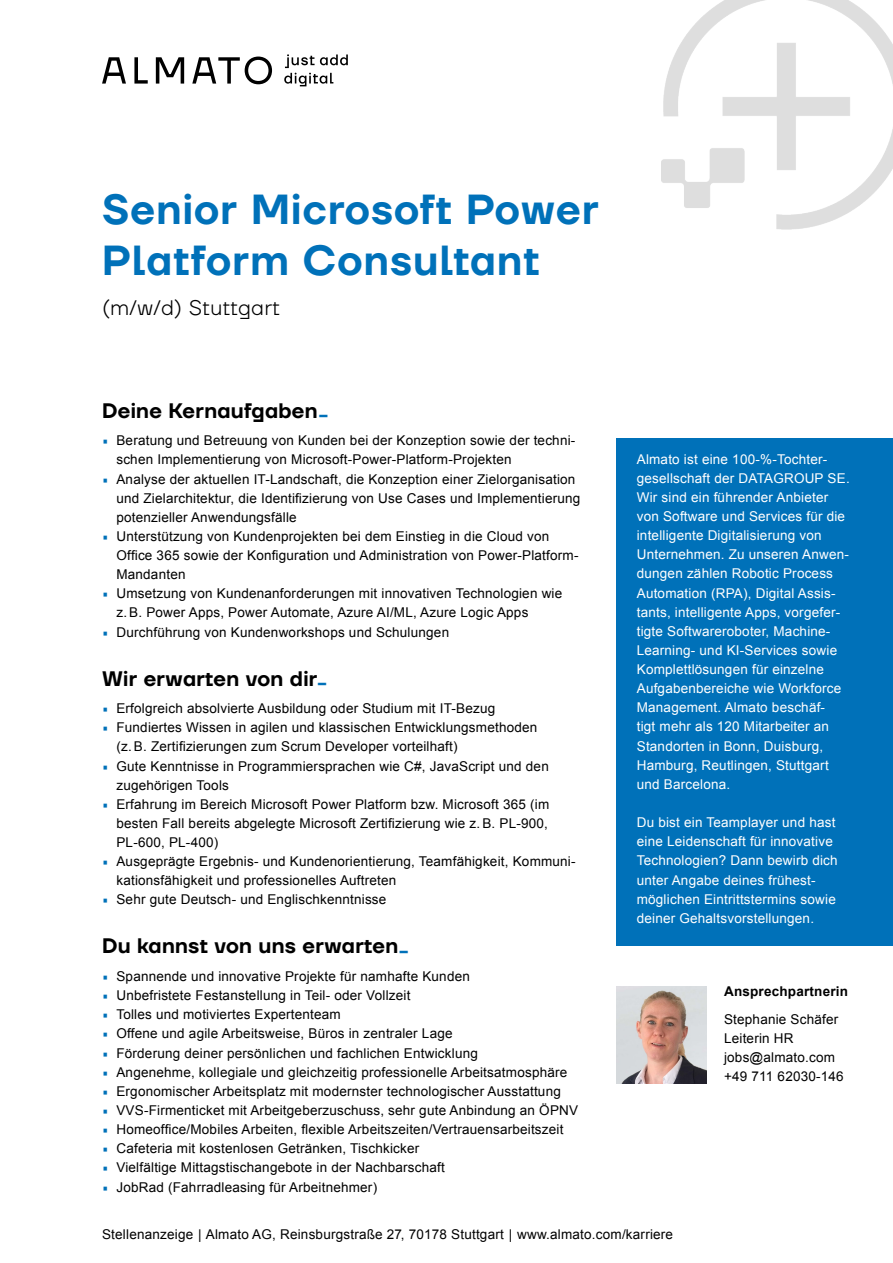
<style>
.page{position:relative;width:893px;height:1263px;background:#fff}
.page>*{position:absolute;margin:0;border:0;box-sizing:border-box;transform-origin:0 0}
.t1{font:600 42px/51px "TT Firs Neue";letter-spacing:.03em;color:#0071b9}
.t2{font:600 21px "TT Firs Neue";letter-spacing:.015em;color:#000}
.t3{font:300 21px "TT Firs Neue";letter-spacing:.015em;color:#000}
.t4{font:13.5px/19.2px "Arial";letter-spacing:.015em;color:#000}
.t5{font:13.5px/19.2px "Arial";letter-spacing:.015em;color:#fff}
.t6{font:700 13.5px "Arial";letter-spacing:.015em;color:#000}
.s1{font-family:"Titillium";font-weight:300;color:#0071b9}
</style>
<div class="page">
<svg style="left:102px;top:54px;width:246px;height:32px"></svg>
<div style="left:617px;top:439px;width:276px;height:507px;background:#0071b9"></div>
<img style="left:617px;top:986px;width:90px;height:97px">
<img style="left:662px;top:0;width:231px;height:230px">
<h1 class="t1" style="left:102px;top:184px;width:498px">Senior Microsoft Power<br>Platform Consultant</h1>
<h2 class="t3" style="left:102px;top:294px;width:179px">(m/w/d) Stuttgart</h2>
<h2 class="t2" style="left:102px;top:396px;width:227px">Deine Kernaufgaben<sup>_</sup></h2>
<p class="t4" style="left:116px;top:431px;width:460px;text-indent:-14px"><span class="s1">•</span> Beratung und Betreuung von Kunden bei der Konzeption sowie der techni&shy;schen Implementierung von Microsoft-Power-Platform-Projekten</p>
<p class="t4" style="left:116px;top:469px;width:466px;text-indent:-14px"><span class="s1">•</span> Analyse der aktuellen IT-Landschaft, die Konzeption einer Zielorganisation und Zielarchitektur, die Identifizierung von Use Cases und Implementierung potenzieller Anwendungsfälle</p>
<p class="t4" style="left:116px;top:527px;width:464px;text-indent:-14px"><span class="s1">•</span> Unterstützung von Kundenprojekten bei dem Einstieg in die Cloud von<br>Office 365 sowie der Konfiguration und Administration von Power-Platform-<br>Mandanten</p>
<p class="t4" style="left:116px;top:584px;width:447px;text-indent:-14px"><span class="s1">•</span> Umsetzung von Kundenanforderungen mit innovativen Technologien wie z.B. Power Apps, Power Automate, Azure AI/ML, Azure Logic Apps</p>
<p class="t4" style="left:102px;top:622px;width:349px"><span class="s1">•</span> Durchführung von Kundenworkshops und Schulungen</p>
<h2 class="t2" style="left:102px;top:664px;width:225px">Wir erwarten von dir<sup>_</sup></h2>
<p class="t4" style="left:102px;top:699px;width:395px"><span class="s1">•</span> Erfolgreich absolvierte Ausbildung oder Studium mit IT-Bezug</p>
<p class="t4" style="left:116px;top:718px;width:422px;text-indent:-14px"><span class="s1">•</span> Fundiertes Wissen in agilen und klassischen Entwicklungsmethoden (z.B. Zertifizierungen zum Scrum Developer vorteilhaft)</p>
<p class="t4" style="left:116px;top:756px;width:434px;text-indent:-14px"><span class="s1">•</span> Gute Kenntnisse in Programmiersprachen wie C#, JavaScript und den zugehörigen Tools</p>
<p class="t4" style="left:116px;top:795px;width:434px;text-align:justify;text-indent:-14px"><span class="s1">•</span> Erfahrung im Bereich Microsoft Power Platform bzw. Microsoft 365 (im besten Fall bereits abgelegte Microsoft Zertifizierung wie z.B. PL-900, PL-600, PL-400)</p>
<p class="t4" style="left:116px;top:852px;width:461px;text-indent:-14px"><span class="s1">•</span> Ausgeprägte Ergebnis- und Kundenorientierung, Teamfähigkeit, Kommuni&shy;kationsfähigkeit und professionelles Auftreten</p>
<p class="t4" style="left:102px;top:890px;width:286px"><span class="s1">•</span> Sehr gute Deutsch- und Englischkenntnisse</p>
<h2 class="t2" style="left:102px;top:932px;width:307px">Du kannst von uns erwarten<sup>_</sup></h2>
<p class="t4" style="left:102px;top:967px;width:369px"><span class="s1">•</span> Spannende und innovative Projekte für namhafte Kunden</p>
<p class="t4" style="left:102px;top:986px;width:310px"><span class="s1">•</span> Unbefristete Festanstellung in Teil- oder Vollzeit</p>
<p class="t4" style="left:102px;top:1005px;width:240px"><span class="s1">•</span> Tolles und motiviertes Expertenteam</p>
<p class="t4" style="left:102px;top:1024px;width:352px"><span class="s1">•</span> Offene und agile Arbeitsweise, Büros in zentraler Lage</p>
<p class="t4" style="left:102px;top:1043px;width:377px"><span class="s1">•</span> Förderung deiner persönlichen und fachlichen Entwicklung</p>
<p class="t4" style="left:102px;top:1062px;width:467px"><span class="s1">•</span> Angenehme, kollegiale und gleichzeitig professionelle Arbeitsatmosphäre</p>
<p class="t4" style="left:102px;top:1082px;width:460px"><span class="s1">•</span> Ergonomischer Arbeitsplatz mit modernster technologischer Ausstattung</p>
<p class="t4" style="left:102px;top:1101px;width:478px"><span class="s1">•</span> VVS-Firmenticket mit Arbeitgeberzuschuss, sehr gute Anbindung an ÖPNV</p>
<p class="t4" style="left:102px;top:1120px;width:463px"><span class="s1">•</span> Homeoffice/Mobiles Arbeiten, flexible Arbeitszeiten/Vertrauensarbeitszeit</p>
<p class="t4" style="left:102px;top:1139px;width:319px"><span class="s1">•</span> Cafeteria mit kostenlosen Getränken, Tischkicker</p>
<p class="t4" style="left:102px;top:1158px;width:344px"><span class="s1">•</span> Vielfältige Mittagstischangebote in der Nachbarschaft</p>
<p class="t4" style="left:102px;top:1177px;width:277px"><span class="s1">•</span> JobRad (Fahrradleasing für Arbeitnehmer)</p>
<p class="t5" style="left:637px;top:449px;width:214px">Almato ist eine 100-%-Tochter&shy;gesellschaft der DATAGROUP SE.<br>Wir sind ein führender Anbieter von Software und Services für die intelligente Digitalisierung von<br>Unternehmen. Zu unseren Anwen&shy;dungen zählen Robotic Process<br>Automation (RPA), Digital Assis&shy;tants, intelligente Apps, vorgefer&shy;tigte Softwareroboter, Machine-<br>Learning- und KI-Services sowie<br>Komplettlösungen für einzelne<br>Aufgabenbereiche wie Workforce<br>Management. Almato beschäf-<br>tigt mehr als 120 Mitarbeiter an<br>Standorten in Bonn, Duisburg,<br>Hamburg, Reutlingen, Stuttgart und Barcelona.</p>
<p class="t5" style="left:637px;top:813px;width:202px">Du bist ein Teamplayer und hast eine Leidenschaft für innovative<br>Technologien? Dann bewirb dich unter Angabe deines frühest&shy;möglichen Eintrittstermins sowie deiner Gehaltsvorstellungen.</p>
<p class="t6" style="left:724px;top:982px;width:126px">Ansprechpartnerin</p>
<p class="t4" style="left:724px;top:1009px;width:121px">Stephanie Schäfer<br>Leiterin HR jobs@almato.com +49 711 62030-146</p>
<p class="t4" style="left:102px;top:1224px;width:573px">Stellenanzeige | Almato AG, Reinsburgstraße 27, 70178 Stuttgart | www.almato.com/karriere</p>
</div>
